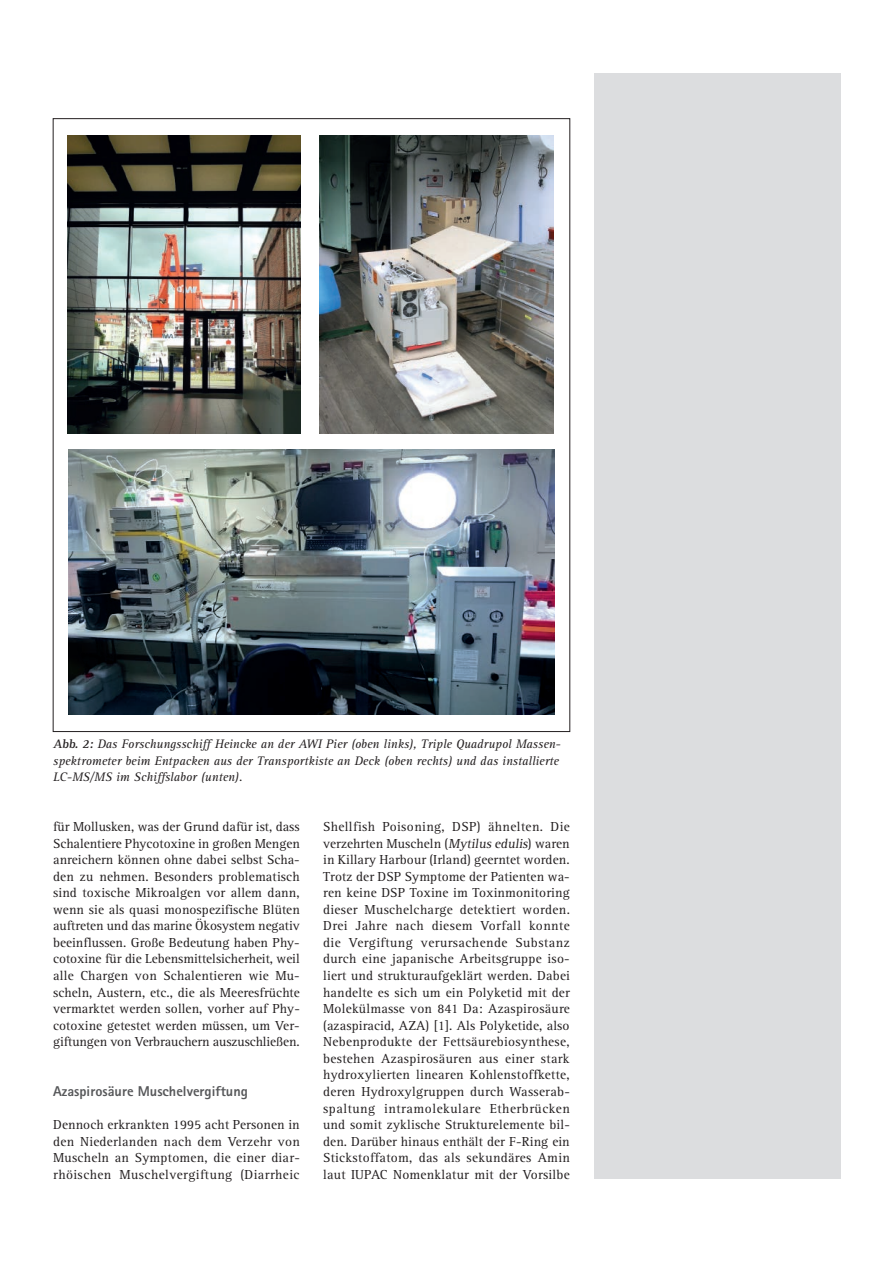
<style>
.page{position:relative;width:893px;height:1263px;background:#fff}
.page>*{position:absolute;margin:0;border:0;box-sizing:border-box;transform-origin:0 0}
.t1{font:800 14.25px "Rotis Sans Serif Std";color:#57585a}
.t2{font:13.5px/16.5px "Rotis Serif Std";letter-spacing:.015em;color:#231f20;text-align:justify}
.t3{font:italic 12.75px/16.5px "Rotis Serif Std";color:#231f20}
.s1{font-weight:700;font-style:normal}
</style>
<div class="page">
<img style="left:67px;top:135px;width:234px;height:298px">
<img style="left:320px;top:135px;width:234px;height:298px">
<img style="left:68px;top:450px;width:486px;height:265px">
<div style="left:594px;top:73px;width:247px;height:1106px;background:#dcdddf"></div>
<p class="t3" style="left:53px;top:736px;width:509px"><span class="s1">Abb. 2:</span> Das Forschungsschiff Heincke an der AWI Pier (oben links), Triple Quadrupol Massen&shy;spektrometer beim Entpacken aus der Transportkiste an Deck (oben rechts) und das installierte<br>LC-MS/MS im Schiffslabor (unten).</p>
<p class="t2" style="left:53px;top:819px;width:248px">für Mollusken, was der Grund dafür ist, dass Schalentiere Phycotoxine in großen Mengen anreichern können ohne dabei selbst Scha&shy;den zu nehmen. Besonders problematisch sind toxische Mikroalgen vor allem dann, wenn sie als quasi monospezifische Blüten auftreten und das marine Ökosystem negativ beeinflussen. Große Bedeutung haben Phy&shy;cotoxine für die Lebensmittelsicherheit, weil alle Chargen von Schalentieren wie Mu&shy;scheln, Austern, etc., die als Meeresfrüchte vermarktet werden sollen, vorher auf Phy&shy;cotoxine getestet werden müssen, um Ver&shy;giftungen von Verbrauchern auszuschließen.</p>
<p class="t1" style="left:53px;top:1082px;width:196px">Azaspirosäure Muschelvergiftung</p>
<p class="t2" style="left:53px;top:1117px;width:248px">Dennoch erkrankten 1995 acht Personen in den Niederlanden nach dem Verzehr von Muscheln an Symptomen, die einer diar&shy;rhöischen Muschelvergiftung (Diarrheic</p>
<p class="t2" style="left:323px;top:819px;width:248px">Shellfish Poisoning, DSP) ähnelten. Die verzehrten Muscheln (Mytilus edulis) waren in Killary Harbour (Irland) geerntet worden.<br>Trotz der DSP Symptome der Patienten wa&shy;ren keine DSP Toxine im Toxinmonitoring dieser Muschelcharge detektiert worden.<br>Drei Jahre nach diesem Vorfall konnte die Vergiftung verursachende Substanz durch eine japanische Arbeitsgruppe iso&shy;liert und strukturaufgeklärt werden. Dabei handelte es sich um ein Polyketid mit der Molekülmasse von 841 Da: Azaspirosäure (azaspiracid, AZA) [1]. Als Polyketide, also Nebenprodukte der Fettsäurebiosynthese, bestehen Azaspirosäuren aus einer stark hydroxylierten linearen Kohlenstoffkette, deren Hydroxylgruppen durch Wasserab&shy;spaltung intramolekulare Etherbrücken und somit zyklische Strukturelemente bil&shy;den. Darüber hinaus enthält der F-Ring ein Stickstoffatom, das als sekundäres Amin laut IUPAC Nomenklatur mit der Vorsilbe</p>
</div>
